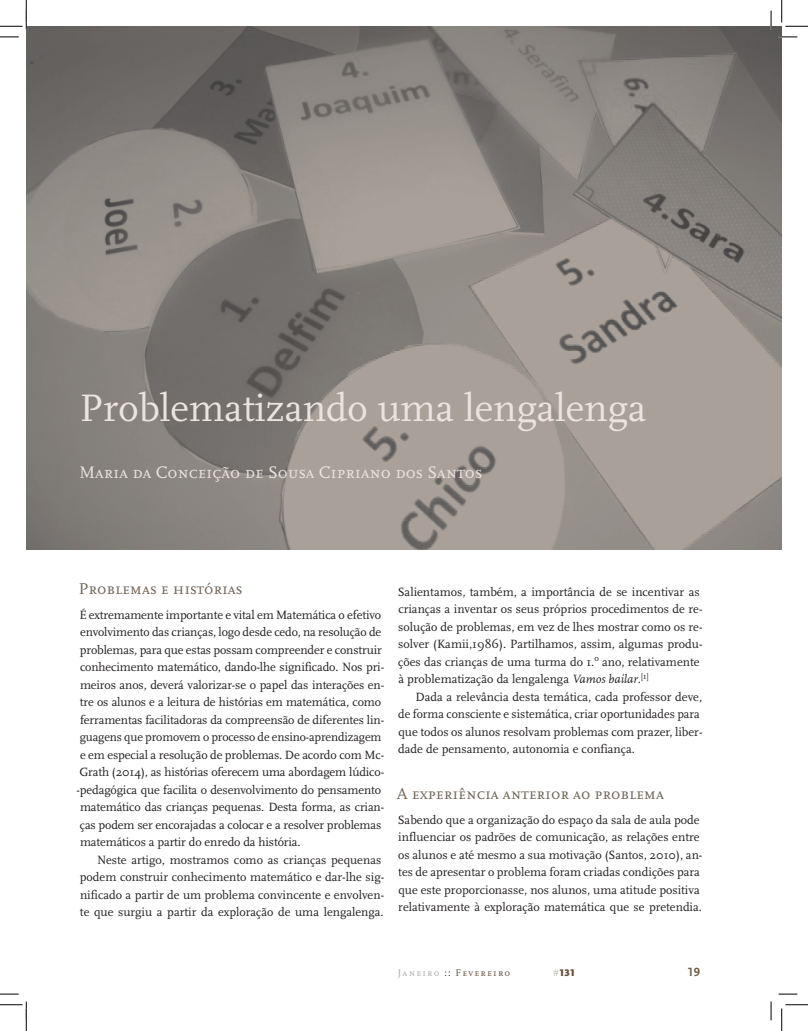
<style>
.page{position:relative;width:808px;height:1031px;background:#fff}
.page>*{position:absolute;margin:0;border:0;box-sizing:border-box;transform-origin:0 0}
.t1{font:40px "Scala";color:#eae3df}
.t2{font:17.5px "Scala Caps";color:#eae3df}
.t3{font:16.25px "Scala Caps";color:#726558}
.t4{font:12.5px/17.5px "Scala";color:#231f20}
.t5{font:12.5px "Scala Sans Bold SC";color:#705c49}
.t6{font:10px "Scala Caps";letter-spacing:.12em;color:#65503c}
.t7{font:900 10px "Scala Sans Pro";color:#65503c}
.s1{font-style:italic}
.s2{color:#aeacab}
.s3{color:#231f20}
.s4{font-weight:400;color:#c3b8ad}
</style>
<div class="page">
<img style="left:26px;top:26px;width:755px;height:523px">
<svg style="left:0;top:36px;width:19px;height:2px"></svg>
<svg style="left:778px;top:36px;width:19px;height:2px"></svg>
<svg style="left:0;top:993px;width:19px;height:1px"></svg>
<svg style="left:778px;top:993px;width:19px;height:1px"></svg>
<svg style="left:770px;top:11px;width:1px;height:18px"></svg>
<svg style="left:770px;top:1001px;width:1px;height:19px"></svg>
<svg style="left:0;top:0;width:27px;height:29px"></svg>
<svg style="left:0;top:1001px;width:27px;height:29px"></svg>
<svg style="left:781px;top:0;width:26px;height:27px"></svg>
<svg style="left:781px;top:1004px;width:26px;height:26px"></svg>
<h1 class="t1" style="left:79px;top:386px;width:568px">Problematizando uma lengalenga</h1>
<h2 class="t2" style="left:79px;top:462px;width:404px">Maria da Conceição de Sousa Cipriano dos Santos</h2>
<h3 class="t3" style="left:79px;top:579px;width:165px">Problemas e histórias</h3>
<p class="t4" style="left:77px;top:606px;width:309px">É extremamente importante e vital em Matemática o efetivo envolvimento das crianças, logo desde cedo, na resolução de problemas, para que estas possam compreender e construir conhecimento matemático, dando-lhe significado. Nos pri&shy;meiros anos, deverá valorizar-se o papel das interações en&shy;tre os alunos e a leitura de histórias em matemática, como ferramentas facilitadoras da compreensão de diferentes lin&shy;guagens que promovem o processo de ensino-aprendizagem e em especial a resolução de problemas. De acordo com Mc-Grath (2014), as histórias oferecem uma abordagem lúdico--pedagógica que facilita o desenvolvimento do pensamento matemático das crianças pequenas. Desta forma, as crian&shy;ças podem ser encorajadas a colocar e a resolver problemas matemáticos a partir do enredo da história.</p>
<p class="t4" style="left:80px;top:851px;width:305px;text-indent:17px">Neste artigo, mostramos como as crianças pequenas podem construir conhecimento matemático e dar-lhe sig&shy;nificado a partir de um problema convincente e envolven&shy;te que surgiu a partir da exploração de uma lengalenga.</p>
<p class="t4" style="left:398px;top:583px;width:306px">Salientamos, também, a importância de se incentivar as crianças a inventar os seus próprios procedimentos de re&shy;solução de problemas, em vez de lhes mostrar como os re&shy;solver (Kamii,1986). Partilhamos, assim, algumas produ&shy;ções das crianças de uma turma do 1.<sup>o</sup> ano, relativamente à problematização da lengalenga <span class="s1">Vamos bailar</span>.<sup>[1]</sup></p>
<p class="t4" style="left:398px;top:688px;width:305px;text-indent:17px">Dada a relevância desta temática, cada professor deve, de forma consciente e sistemática, criar oportunidades para que todos os alunos resolvam problemas com prazer, liber&shy;dade de pensamento, autonomia e confiança.</p>
<h3 class="t3" style="left:396px;top:784px;width:269px">A experiência anterior ao problema</h3>
<p class="t4" style="left:398px;top:811px;width:306px">Sabendo que a organização do espaço da sala de aula pode influenciar os padrões de comunicação, as relações entre os alunos e até mesmo a sua motivação (Santos, 2010), an&shy;tes de apresentar o problema foram criadas condições para que este proporcionasse, nos alunos, uma atitude positiva relativamente à exploração matemática que se pretendia.</p>
<p class="t6" style="left:397px;top:967px;width:114px"><span class="s2">Janeiro</span> <span class="s3">::</span> Fevereiro</p>
<p class="t7" style="left:552px;top:966px;width:23px"><span class="s4">#</span>131</p>
<p class="t5" style="left:687px;top:964px;width:14px">19</p>
</div>
